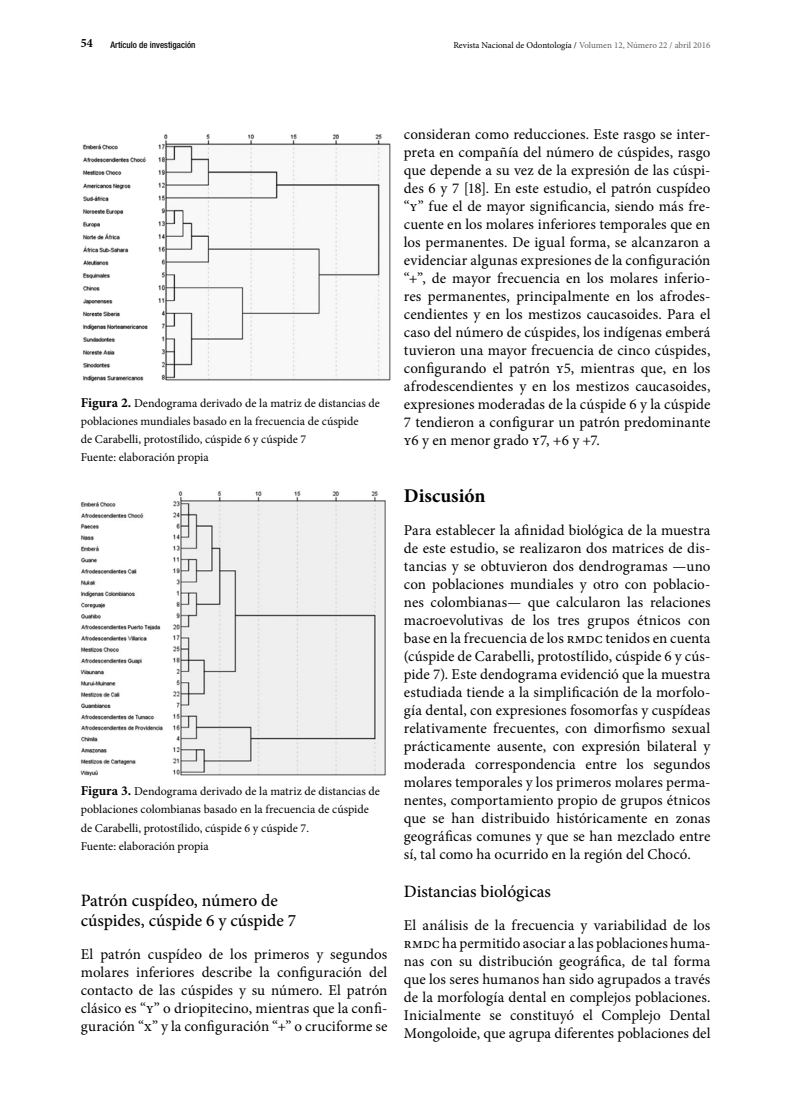
<style>
.page{position:relative;width:808px;height:1106px;background:#fff}
.page>*{position:absolute;margin:0;border:0;box-sizing:border-box;transform-origin:0 0}
.t1{font:700 19.5px "Minion Pro";color:#000}
.t2{font:500 17.4px/20.4px "Minion Pro";color:#000}
.t3{font:15px/18px "Minion Pro";letter-spacing:.005em;color:#000;text-align:justify}
.t4{font:700 12.75px "Minion Pro";color:#000;scale:.94 1}
.t5{font:12px/18px "Minion Pro";letter-spacing:.005em;color:#000}
.t6{font:9px "Minion Pro";color:#000}
.t7{font:500 condensed 9px "Helvetica Neue LT Std";color:#000}
.s1{color:#646363}
.s2{font-weight:700;font-size:13.5px}
</style>
<div class="page">
<img style="left:82px;top:134px;width:309px;height:248px">
<img style="left:80px;top:491px;width:306px;height:285px">
<p class="t4" style="left:81px;top:34px;width:14px">54</p>
<p class="t7" style="left:111px;top:40px;width:86px">Artículo de investigación</p>
<p class="t6" style="left:453px;top:39px;width:259px">Revista Nacional de Odontología / <span class="s1">Volumen 12, Número 22 / abril 2016</span></p>
<p class="t5" style="left:81px;top:394px;width:301px"><span class="s2">Figura 2.</span> Dendograma derivado de la matriz de distancias de poblaciones mundiales basado en la frecuencia de cúspide<br>de Carabelli, protostílido, cúspide 6 y cúspide 7<br>Fuente: elaboración propia</p>
<p class="t5" style="left:81px;top:782px;width:301px"><span class="s2">Figura 3.</span> Dendograma derivado de la matriz de distancias de poblaciones colombianas basado en la frecuencia de cúspide de Carabelli, protostílido, cúspide 6 y cúspide 7.<br>Fuente: elaboración propia</p>
<p class="t2" style="left:81px;top:890px;width:217px">Patrón cuspídeo, número de cúspides, cúspide 6 y cúspide 7</p>
<p class="t3" style="left:81px;top:945px;width:308px">El patrón cuspídeo de los primeros y segundos molares inferiores describe la configuración del contacto de las cúspides y su número. El patrón clásico es “y” o driopitecino, mientras que la confi&shy;guración “x” y la configuración “+” o cruciforme se</p>
<p class="t3" style="left:404px;top:125px;width:308px">consideran como reducciones. Este rasgo se inter&shy;preta en compañía del número de cúspides, rasgo que depende a su vez de la expresión de las cúspi&shy;des 6 y 7 [18]. En este estudio, el patrón cuspídeo “y” fue el de mayor significancia, siendo más fre&shy;cuente en los molares inferiores temporales que en los permanentes. De igual forma, se alcanzaron a evidenciar algunas expresiones de la configuración “+”, de mayor frecuencia en los molares inferio&shy;res permanentes, principalmente en los afrodes&shy;cendientes y en los mestizos caucasoides. Para el caso del número de cúspides, los indígenas emberá tuvieron una mayor frecuencia de cinco cúspides, configurando el patrón y5, mientras que, en los afrodescendientes y en los mestizos caucasoides, expresiones moderadas de la cúspide 6 y la cúspide 7 tendieron a configurar un patrón predominante y6 y en menor grado y7, +6 y +7.</p>
<h1 class="t1" style="left:404px;top:481px;width:83px">Discusión</h1>
<p class="t3" style="left:404px;top:521px;width:308px">Para establecer la afinidad biológica de la muestra de este estudio, se realizaron dos matrices de dis&shy;tancias y se obtuvieron dos dendrogramas —uno con poblaciones mundiales y otro con poblacio&shy;nes colombianas— que calcularon las relaciones macroevolutivas de los tres grupos étnicos con base en la frecuencia de los rmdc tenidos en cuenta (cúspide de Carabelli, protostílido, cúspide 6 y cús&shy;pide 7). Este dendograma evidenció que la muestra estudiada tiende a la simplificación de la morfolo&shy;gía dental, con expresiones fosomorfas y cuspídeas relativamente frecuentes, con dimorfismo sexual prácticamente ausente, con expresión bilateral y moderada correspondencia entre los segundos molares temporales y los primeros molares perma&shy;nentes, comportamiento propio de grupos étnicos que se han distribuido históricamente en zonas geográficas comunes y que se han mezclado entre sí, tal como ha ocurrido en la región del Chocó.</p>
<p class="t2" style="left:404px;top:881px;width:149px">Distancias biológicas</p>
<p class="t3" style="left:404px;top:916px;width:308px">El análisis de la frecuencia y variabilidad de los rmdc ha permitido asociar a las poblaciones huma&shy;nas con su distribución geográfica, de tal forma que los seres humanos han sido agrupados a través de la morfología dental en complejos poblaciones.<br>Inicialmente se constituyó el Complejo Dental Mongoloide, que agrupa diferentes poblaciones del</p>
</div>
